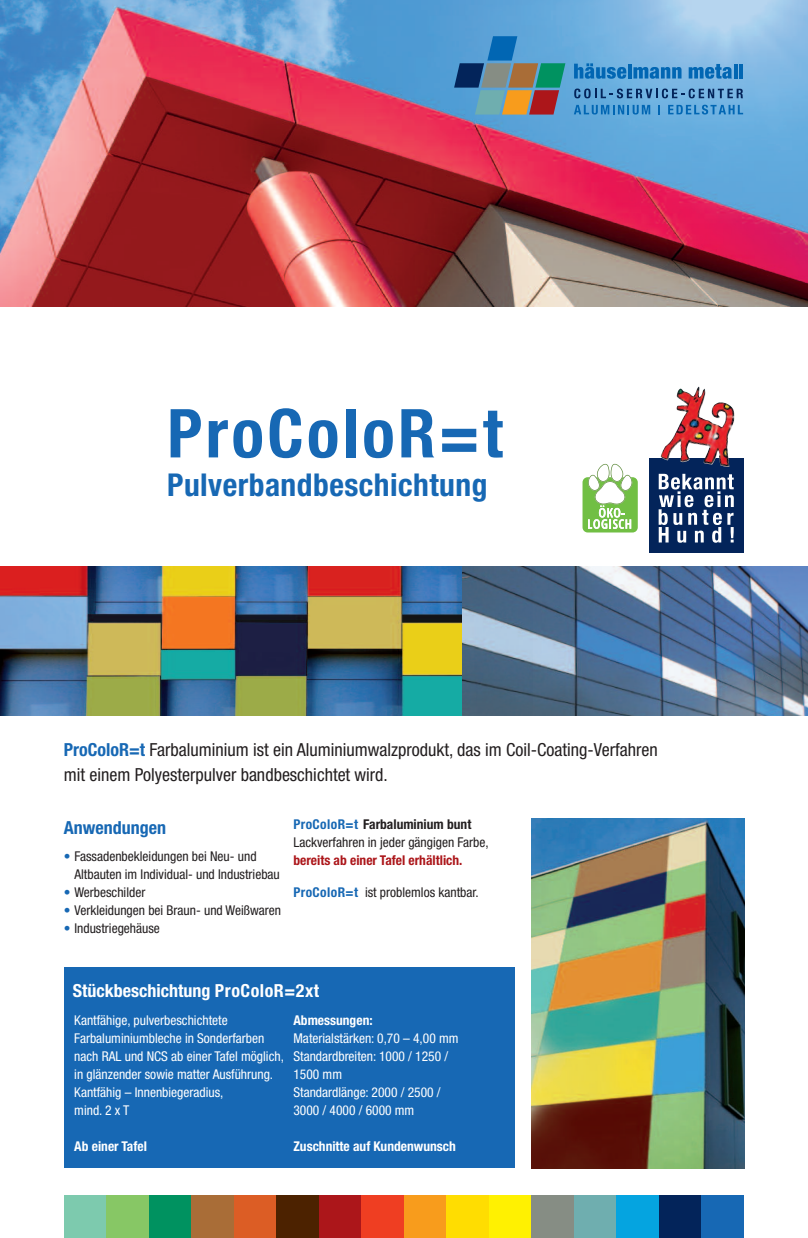
<style>
.page{position:relative;width:808px;height:1238px;background:#fff}
.page>*{position:absolute;margin:0;border:0;box-sizing:border-box;transform-origin:0 0}
.t1{font:700 condensed 67.5px "Helvetica Neue";letter-spacing:.05em;color:#1768b4}
.t2{font:700 condensed 31.5px "Helvetica Neue";letter-spacing:.015em;color:#1768b4}
.t3{font:condensed 18px/24.6px "Helvetica Neue";color:#231f20}
.t4{font:700 condensed 18px "Helvetica Neue";color:#fff}
.t5{font:700 condensed 18px "Helvetica Neue";color:#1768b4}
.t6{font:condensed 13.5px/18px "Helvetica Neue";color:#fff}
.t7{font:condensed 13.5px/18px "Helvetica Neue";color:#231f20}
.t8{font:700 condensed 13.5px "Helvetica Neue";color:#fff}
.t9{font:700 condensed 13.5px "Helvetica Neue";color:#ac161a}
.s1{font-weight:700;color:#1768b4}
.s2{color:#1768b4}
.s3{font-weight:700}
</style>
<div class="page">
<img style="left:0;top:0;width:808px;height:306px">
<svg style="left:582px;top:463px;width:56px;height:69px"></svg>
<div style="left:649px;top:457px;width:94px;height:95px;background:#03245a"></div>
<img style="left:661px;top:387px;width:56px;height:77px">
<svg style="left:659px;top:474px;width:75px;height:68px"></svg>
<svg style="left:574px;top:105px;width:76px;height:9px"></svg>
<svg style="left:658px;top:105px;width:2px;height:9px"></svg>
<svg style="left:668px;top:105px;width:75px;height:9px"></svg>
<svg style="left:574px;top:89px;width:169px;height:9px;background:#497fb0"></svg>
<svg style="left:574px;top:63px;width:52px;height:16px"></svg>
<hr style="left:628px;top:64px;width:4px;height:14px;background:#0166b3">
<svg style="left:633px;top:67px;width:48px;height:12px"></svg>
<svg style="left:689px;top:64px;width:43px;height:15px"></svg>
<hr style="left:734px;top:64px;width:3px;height:14px;background:#0166b3">
<hr style="left:739px;top:64px;width:4px;height:14px;background:#0166b3">
<svg style="left:454px;top:36px;width:111px;height:78px;background:#618697"></svg>
<img style="left:0;top:567px;width:462px;height:148px">
<img style="left:462px;top:567px;width:346px;height:148px">
<div style="left:64px;top:1195px;width:42px;height:42px;background:#7dcaae"></div>
<div style="left:106px;top:1195px;width:43px;height:42px;background:#87c765"></div>
<div style="left:149px;top:1195px;width:42px;height:42px;background:#009260"></div>
<div style="left:191px;top:1195px;width:43px;height:42px;background:#a96d37"></div>
<div style="left:234px;top:1195px;width:42px;height:42px;background:#dc5d25"></div>
<div style="left:276px;top:1195px;width:43px;height:42px;background:#4c2200"></div>
<div style="left:319px;top:1195px;width:42px;height:42px;background:#ac161a"></div>
<div style="left:361px;top:1195px;width:43px;height:42px;background:#ef3e22"></div>
<div style="left:404px;top:1195px;width:42px;height:42px;background:#f89c1c"></div>
<div style="left:446px;top:1195px;width:43px;height:42px;background:#ffdd01"></div>
<div style="left:489px;top:1195px;width:42px;height:42px;background:#fff101"></div>
<div style="left:531px;top:1195px;width:43px;height:42px;background:#868d84"></div>
<div style="left:574px;top:1195px;width:43px;height:42px;background:#6faeaf"></div>
<div style="left:617px;top:1195px;width:42px;height:42px;background:#05a4e0"></div>
<div style="left:659px;top:1195px;width:43px;height:42px;background:#03245a"></div>
<div style="left:702px;top:1195px;width:42px;height:42px;background:#1768b4"></div>
<img style="left:531px;top:818px;width:213px;height:349px">
<div style="left:64px;top:967px;width:450px;height:200px;background:#1768b4"></div>
<h1 class="t1" style="left:167px;top:377px;width:337px">ProColoR=t</h1>
<h2 class="t2" style="left:167px;top:473px;width:322px">Pulverbandbeschichtung</h2>
<h3 class="t3" style="left:64px;top:738px;width:596px"><span class="s1">ProColoR=t</span> Farbaluminium ist ein Aluminiumwalzprodukt, das im Coil-Coating-Verfahren mit einem Polyesterpulver bandbeschichtet wird.</h3>
<h3 class="t5" style="left:64px;top:812px;width:104px">Anwendungen</h3>
<p class="t7" style="left:74px;top:848px;width:207px;text-indent:-11px"><span class="s2">•</span> Fassadenbekleidungen bei Neu- und<br>Altbauten im Individual- und Industriebau</p>
<p class="t7" style="left:64px;top:884px;width:83px"><span class="s2">•</span> Werbeschilder</p>
<p class="t7" style="left:64px;top:902px;width:219px"><span class="s2">•</span> Verkleidungen bei Braun- und Weißwaren</p>
<p class="t7" style="left:64px;top:920px;width:98px"><span class="s2">•</span> Industriegehäuse</p>
<p class="t7" style="left:293px;top:816px;width:197px"><span class="s1">ProColoR=t</span> <span class="s3">Farbaluminium bunt<br></span>Lackverfahren in jeder gängigen Farbe,</p>
<p class="t9" style="left:293px;top:849px;width:171px">bereits ab einer Tafel erhältlich.</p>
<p class="t7" style="left:293px;top:884px;width:187px"><span class="s1">ProColoR=t</span> ist problemlos kantbar.</p>
<h3 class="t4" style="left:73px;top:975px;width:248px">Stückbeschichtung ProColoR=2xt</h3>
<p class="t6" style="left:74px;top:1012px;width:211px">Kantfähige, pulverbeschichtete<br>Farbaluminiumbleche in Sonderfarben nach RAL und NCS ab einer Tafel möglich, in glänzender sowie matter Ausführung.<br>Kantfähig – Innenbiegeradius,<br>mind. 2 x T</p>
<p class="t8" style="left:74px;top:1135px;width:74px">Ab einer Tafel</p>
<p class="t8" style="left:293px;top:1008px;width:81px">Abmessungen:</p>
<p class="t6" style="left:293px;top:1030px;width:167px">Materialstärken: 0,70 – 4,00 mm<br>Standardbreiten: 1000 / 1250 /<br>1500 mm<br>Standardlänge: 2000 / 2500 /<br>3000 / 4000 / 6000 mm</p>
<p class="t8" style="left:293px;top:1134px;width:164px">Zuschnitte auf Kundenwunsch</p>
</div>
